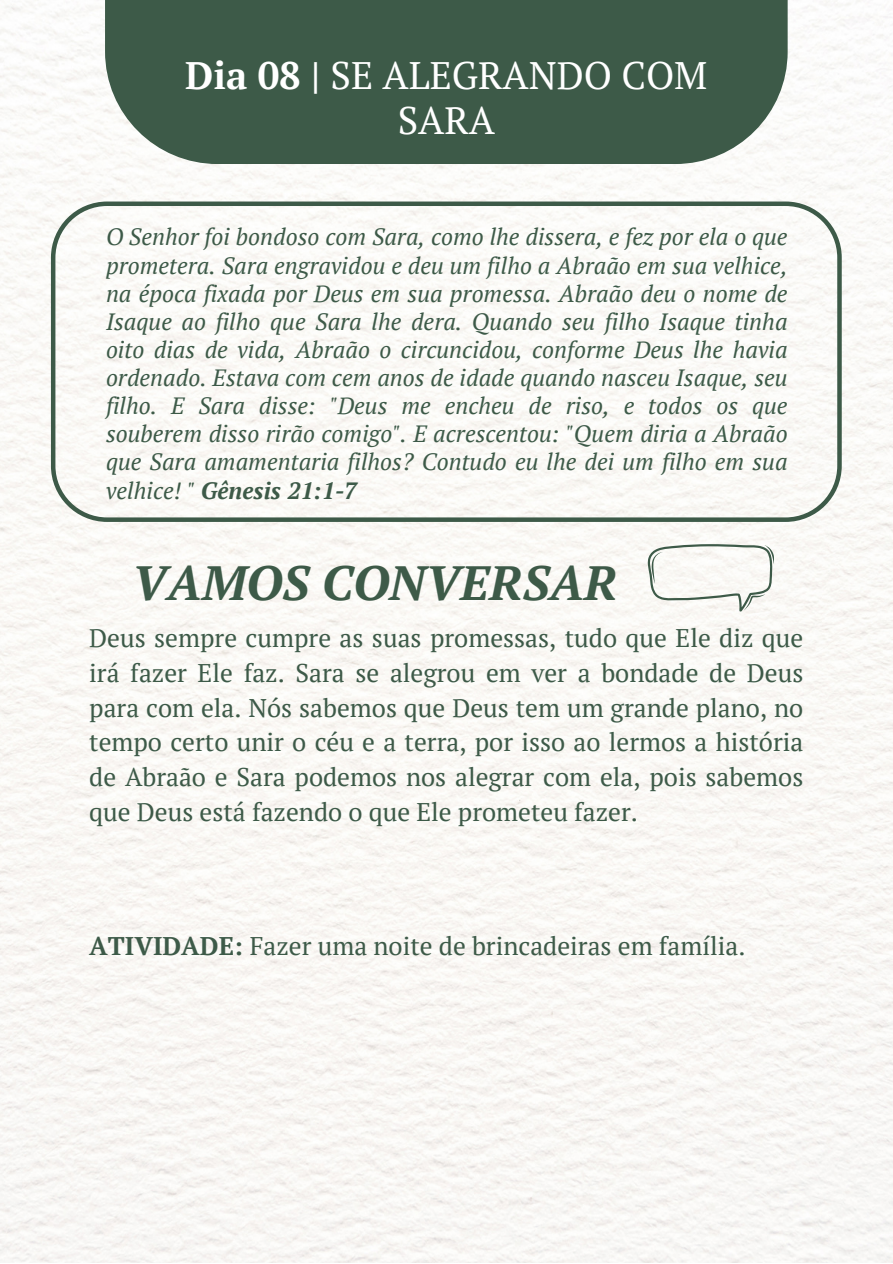
<style>
.page{position:relative;width:893px;height:1264px;background:#fff}
.page>*{position:absolute;margin:0;border:0;box-sizing:border-box;transform-origin:0 0}
.t1{font:italic 700 48px "PT Serif";color:#3d5a48}
.t2{font:38.25px/45px "PT Serif";color:#fff;text-align:center}
.t3{font:25.5px/34.8px "PT Serif";color:#3d5a48;text-align:justify}
.t4{font:italic 23.55px/28px "PT Serif";color:#3d5a48;text-align:justify}
.s1{font-weight:700}
</style>
<div class="page">
<div style="left:0;top:0;width:892px;height:1262px;background:#faf8f5"></div>
<div style="left:105px;top:0;width:682px;height:164px;background:#3d5a48"></div>
<svg style="left:51px;top:201px;width:790px;height:321px"></svg>
<svg style="left:647px;top:544px;width:126px;height:67px"></svg>
<p class="t2" style="left:185px;top:52px;width:523px"><span class="s1">Dia 08 |</span> SE ALEGRANDO COM<br>SARA</p>
<p class="t4" style="left:106px;top:222px;width:683px">O Senhor foi bondoso com Sara, como lhe dissera, e fez por ela o que prometera. Sara engravidou e deu um filho a Abraão em sua velhice, na época fixada por Deus em sua promessa. Abraão deu o nome de Isaque ao filho que Sara lhe dera. Quando seu filho Isaque tinha oito dias de vida, Abraão o circuncidou, conforme Deus lhe havia ordenado. Estava com cem anos de idade quando nasceu Isaque, seu filho. E Sara disse: "Deus me encheu de riso, e todos os que souberem disso rirão comigo". E acrescentou: "Quem diria a Abraão que Sara amamentaria filhos? Contudo eu lhe dei um filho em sua velhice! " <span class="s1">Gênesis 21:1-7</span></p>
<p class="t1" style="left:132px;top:549px;width:486px">VAMOS CONVERSAR</p>
<p class="t3" style="left:89px;top:619px;width:715px">Deus sempre cumpre as suas promessas, tudo que Ele diz que irá fazer Ele faz. Sara se alegrou em ver a bondade de Deus para com ela. Nós sabemos que Deus tem um grande plano, no tempo certo unir o céu e a terra, por isso ao lermos a história de Abraão e Sara podemos nos alegrar com ela, pois sabemos que Deus está fazendo o que Ele prometeu fazer.</p>
<p class="t3" style="left:89px;top:928px;width:657px"><span class="s1">ATIVIDADE:</span> Fazer uma noite de brincadeiras em família.</p>
</div>
